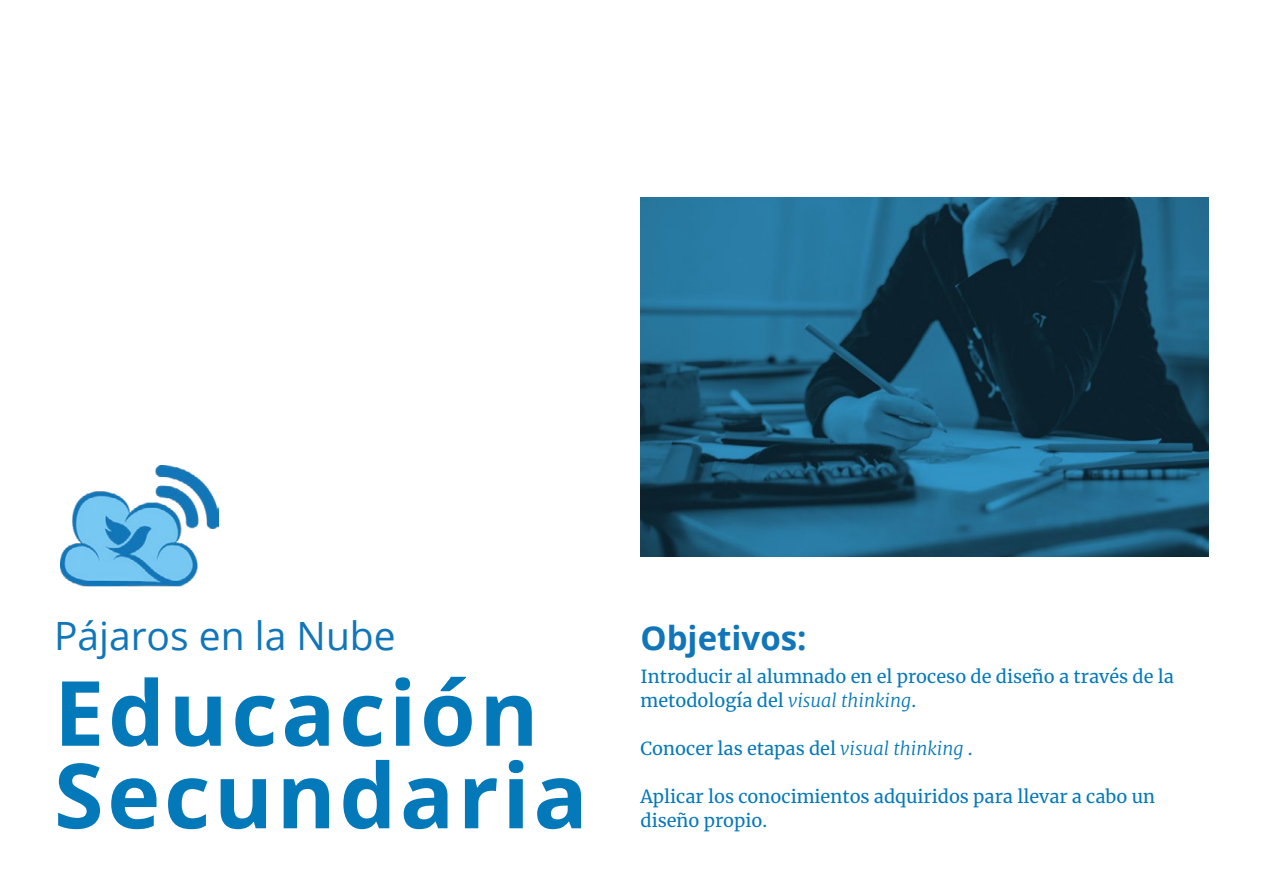
<style>
.page{position:relative;width:1263px;height:893px;background:#fff}
.page>*{position:absolute;margin:0;border:0;box-sizing:border-box;transform-origin:0 0}
.t1{font:700 90px/82.5px "Open Sans";letter-spacing:.04em;color:#0479ba}
.t2{font:39px "Open Sans";color:#1076b9}
.t3{font:700 33px "Open Sans";color:#1076b9}
.t4{font:18px/24px "Merriweather";color:#0479ba}
.s1{font-weight:300;font-style:italic}
</style>
<div class="page">
<img style="left:60px;top:466px;width:158px;height:121px">
<img style="left:640px;top:198px;width:569px;height:358px">
<h2 class="t2" style="left:54px;top:609px;width:343px">Pájaros en la Nube</h2>
<h3 class="t3" style="left:640px;top:615px;width:168px">Objetivos:</h3>
<p class="t4" style="left:640px;top:664px;width:535px">Introducir al alumnado en el proceso de diseño a través de la metodología del <span class="s1">visual thinking</span>.</p>
<p class="t4" style="left:640px;top:736px;width:334px">Conocer las etapas del <span class="s1">visual thinking</span> .</p>
<p class="t4" style="left:640px;top:784px;width:516px">Aplicar los conocimientos adquiridos para llevar a cabo un diseño propio.</p>
<h1 class="t1" style="left:54px;top:670px;width:535px">Educación<br>Secundaria</h1>
</div>
